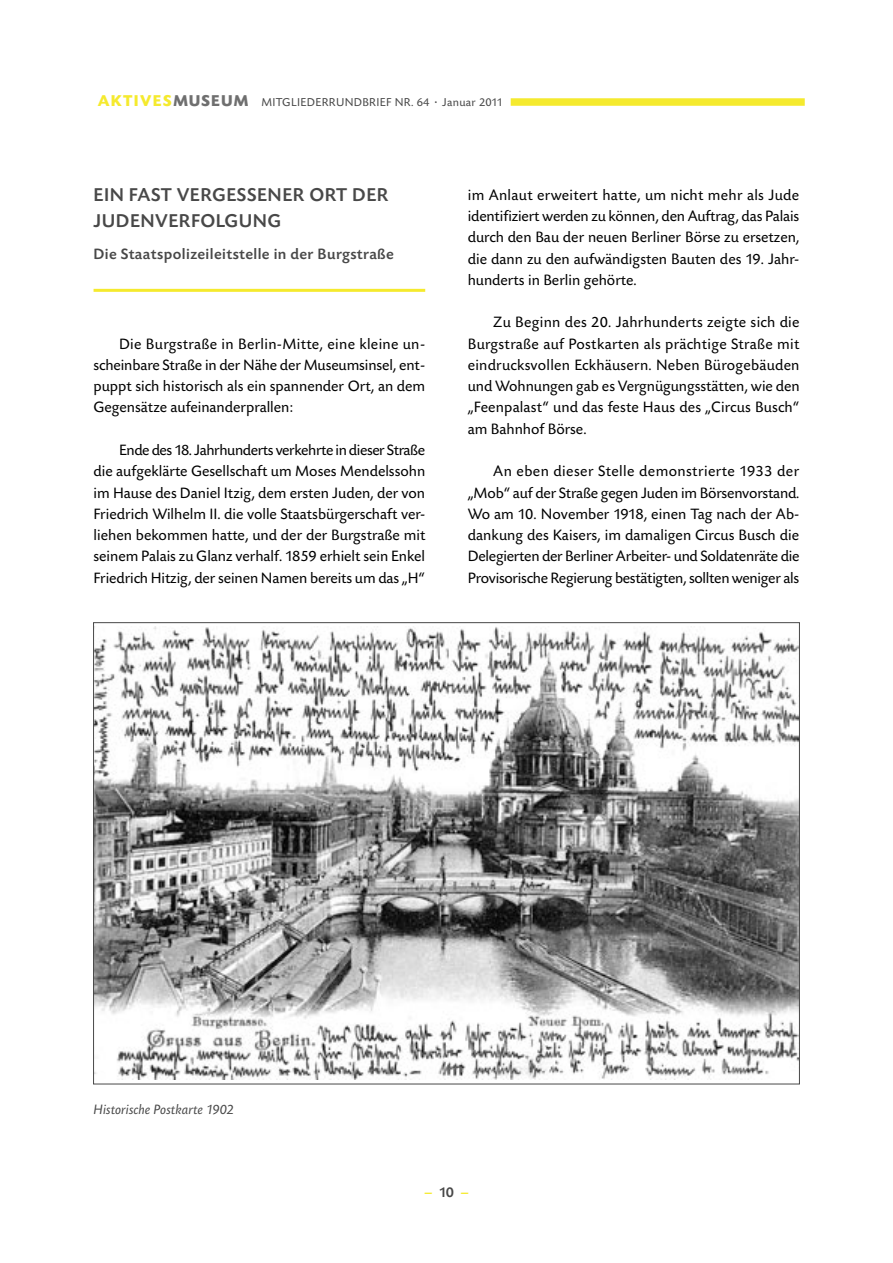
<style>
.page{position:relative;width:893px;height:1263px;background:#fff}
.page>*{position:absolute;margin:0;border:0;box-sizing:border-box;transform-origin:0 0}
.t1{font:500 19.5px/25.5px "Today SB";letter-spacing:.025em;color:#484848}
.t2{font:15.75px/21.3px "Today SB";color:#000;text-align:justify}
.t3{font:500 15.75px "Today SB";letter-spacing:.025em;color:#484848}
.t4{font:500 15px "Today SB";color:#f5ea2e}
.t5{font:italic 14.25px "Today SB";color:#484848}
.t6{font:12px "Today SB";letter-spacing:.025em;color:#484848}
.s1{font-weight:700;font-size:16.5px;color:#f5ea2e}
.s2{font-weight:700;font-size:16.5px;color:#6f6f6f}
.s3{color:#484848}
</style>
<div class="page">
<div style="left:511px;top:98px;width:294px;height:8px;background:#f5ea2e"></div>
<hr style="left:94px;top:289px;width:331px;height:3px;background:#f5ea2e">
<img style="left:95px;top:627px;width:703px;height:452px">
<p class="t6" style="left:98px;top:95px;width:407px"><span class="s1">AKTIVES</span><span class="s2">MUSEUM</span> MITGLIEDERRUNDBRIEF NR. 64 · Januar 2011</p>
<p class="t1" style="left:94px;top:183px;width:296px">EIN FAST VERGESSENER ORT DER<br>JUDENVERFOLGUNG</p>
<p class="t3" style="left:94px;top:246px;width:302px">Die Staatspolizeileitstelle in der Burgstraße</p>
<p class="t2" style="left:94px;top:333px;width:333px;text-indent:26px">Die Burgstraße in Berlin-Mitte, eine kleine un&shy;scheinbare Straße in der Nähe der Museumsinsel, ent&shy;puppt sich historisch als ein spannender Ort, an dem Gegensätze aufeinanderprallen:</p>
<p class="t2" style="left:94px;top:440px;width:333px;text-indent:26px">Ende des 18. Jahrhunderts verkehrte in dieser Straße die aufgeklärte Gesellschaft um Moses Mendelssohn im Hause des Daniel Itzig, dem ersten Juden, der von Friedrich Wilhelm II. die volle Staatsbürgerschaft ver&shy;liehen bekommen hatte, und der der Burgstraße mit seinem Palais zu Glanz verhalf. 1859 erhielt sein Enkel Friedrich Hitzig, der seinen Namen bereits um das „H“</p>
<p class="t2" style="left:468px;top:185px;width:333px">im Anlaut erweitert hatte, um nicht mehr als Jude identifiziert werden zu können, den Auftrag, das Palais durch den Bau der neuen Berliner Börse zu ersetzen, die dann zu den aufwändigsten Bauten des 19. Jahr&shy;hunderts in Berlin gehörte.</p>
<p class="t2" style="left:468px;top:312px;width:333px;text-indent:26px">Zu Beginn des 20. Jahrhunderts zeigte sich die Burgstraße auf Postkarten als prächtige Straße mit eindrucksvollen Eckhäusern. Neben Bürogebäuden und Wohnungen gab es Vergnügungsstätten, wie den „Feenpalast“ und das feste Haus des „Circus Busch“ am Bahnhof Börse.</p>
<p class="t2" style="left:468px;top:461px;width:333px;text-indent:26px">An eben dieser Stelle demonstrierte 1933 der „Mob“ auf der Straße gegen Juden im Börsenvorstand.<br>Wo am 10. November 1918, einen Tag nach der Ab&shy;dankung des Kaisers, im damaligen Circus Busch die Delegierten der Berliner Arbeiter- und Soldatenräte die Provisorische Regierung bestätigten, sollten weniger als</p>
<p class="t5" style="left:94px;top:1102px;width:142px">Historische Postkarte 1902</p>
<p class="t4" style="left:424px;top:1184px;width:46px">– <span class="s3">10</span> –</p>
</div>
